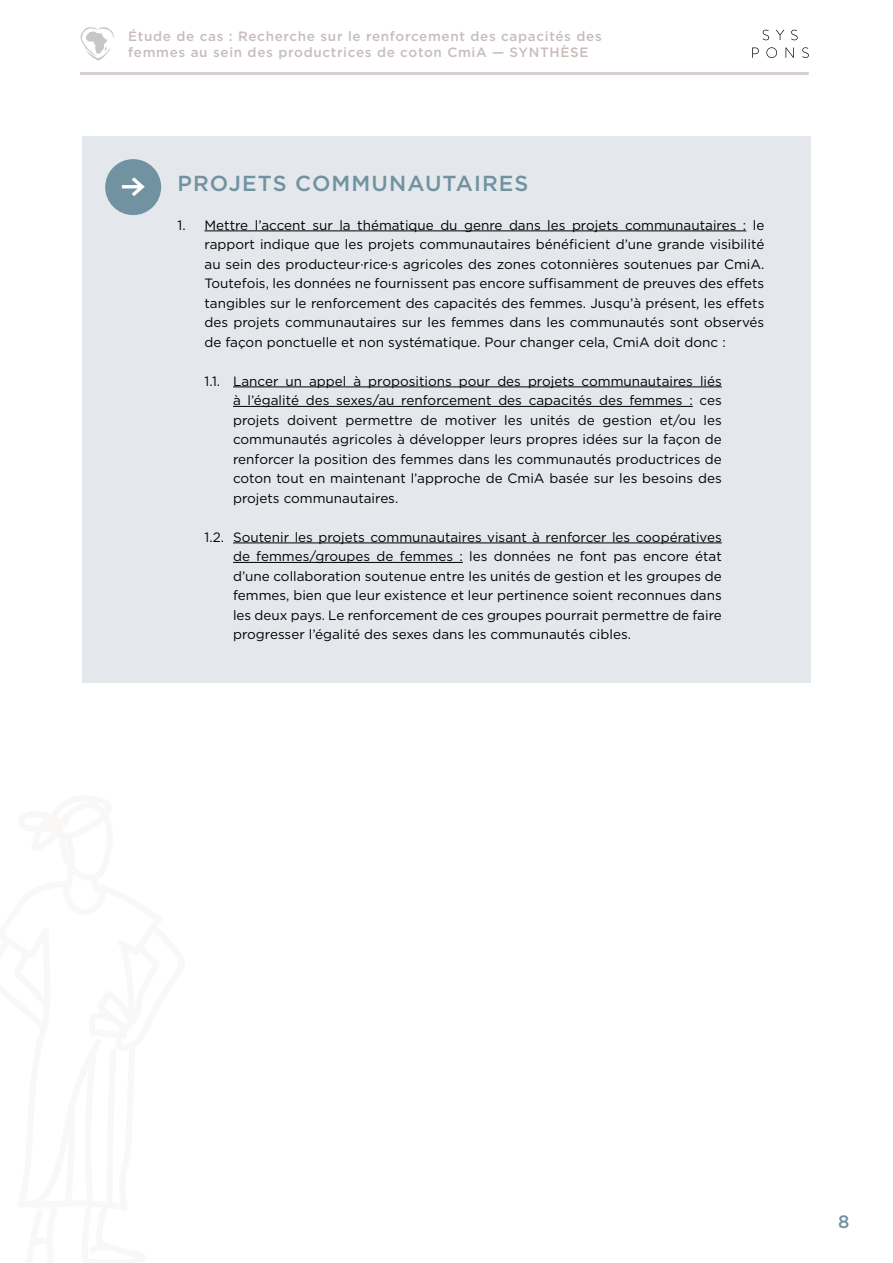
<style>
.page{position:relative;width:893px;height:1263px;background:#fff}
.page>*{position:absolute;margin:0;border:0;box-sizing:border-box;transform-origin:0 0}
.Heading_2{font:500 21.75px "Gotham";letter-spacing:.05em;color:#7192a0}
.t1{font:500 18px "Gotham";color:#7192a0}
.S_Standard{font:13.5px/19.5px "Gotham";color:#000;text-align:justify}
.t2{font:500 13.5px/16.5px "Gotham";letter-spacing:.05em;color:#c7bebc}
</style>
<div class="page">
<svg style="left:752px;top:47px;width:57px;height:11px"></svg>
<svg style="left:763px;top:30px;width:35px;height:10px"></svg>
<hr style="left:80px;top:72px;width:729px;height:3px;background:#d7d0cf">
<svg style="left:81px;top:27px;width:33px;height:34px"></svg>
<div style="left:82px;top:136px;width:728px;height:546px;background:#e4e8ec"></div>
<div style="left:105px;top:159px;width:56px;height:56px;background:#7192a0;border-radius:50%"></div>
<hr style="left:205px;top:231px;width:541px;height:1px;background:#000">
<hr style="left:233px;top:387px;width:489px;height:1px;background:#000">
<hr style="left:233px;top:406px;width:460px;height:1px;background:#000">
<hr style="left:233px;top:543px;width:489px;height:1px;background:#000">
<hr style="left:233px;top:562px;width:230px;height:1px;background:#000">
<p class="t2" style="left:128px;top:28px;width:475px">Étude de cas : Recherche sur le renforcement des capacités des femmes au sein des productrices de coton CmiA — SYNTHÈSE</p>
<p class="Heading_2" style="left:178px;top:169px;width:352px">PROJETS COMMUNAUTAIRES</p>
<p class="S_Standard" style="left:205px;top:215px;width:561px;text-indent:-27px">1. Mettre l’accent sur la thématique du genre dans les projets communautaires : le rapport indique que les projets communautaires bénéficient d’une grande visibilité au sein des producteur·rice·s agricoles des zones cotonnières soutenues par CmiA.<br>Toutefois, les données ne fournissent pas encore suffisamment de preuves des effets tangibles sur le renforcement des capacités des femmes. Jusqu’à présent, les effets des projets communautaires sur les femmes dans les communautés sont observés de façon ponctuelle et non systématique. Pour changer cela, CmiA doit donc :</p>
<p class="S_Standard" style="left:233px;top:371px;width:490px;text-indent:-28px">1.1. Lancer un appel à propositions pour des projets communautaires liés à l’égalité des sexes/au renforcement des capacités des femmes : ces projets doivent permettre de motiver les unités de gestion et/ou les communautés agricoles à développer leurs propres idées sur la façon de renforcer la position des femmes dans les communautés productrices de coton tout en maintenant l’approche de CmiA basée sur les besoins des projets communautaires.</p>
<p class="S_Standard" style="left:233px;top:527px;width:490px;text-indent:-28px">1.2. Soutenir les projets communautaires visant à renforcer les coopératives de femmes/groupes de femmes : les données ne font pas encore état d’une collaboration soutenue entre les unités de gestion et les groupes de femmes, bien que leur existence et leur pertinence soient reconnues dans les deux pays. Le renforcement de ces groupes pourrait permettre de faire progresser l’égalité des sexes dans les communautés cibles.</p>
<h2 class="t1" style="left:838px;top:1210px;width:13px">8</h2>
</div>
